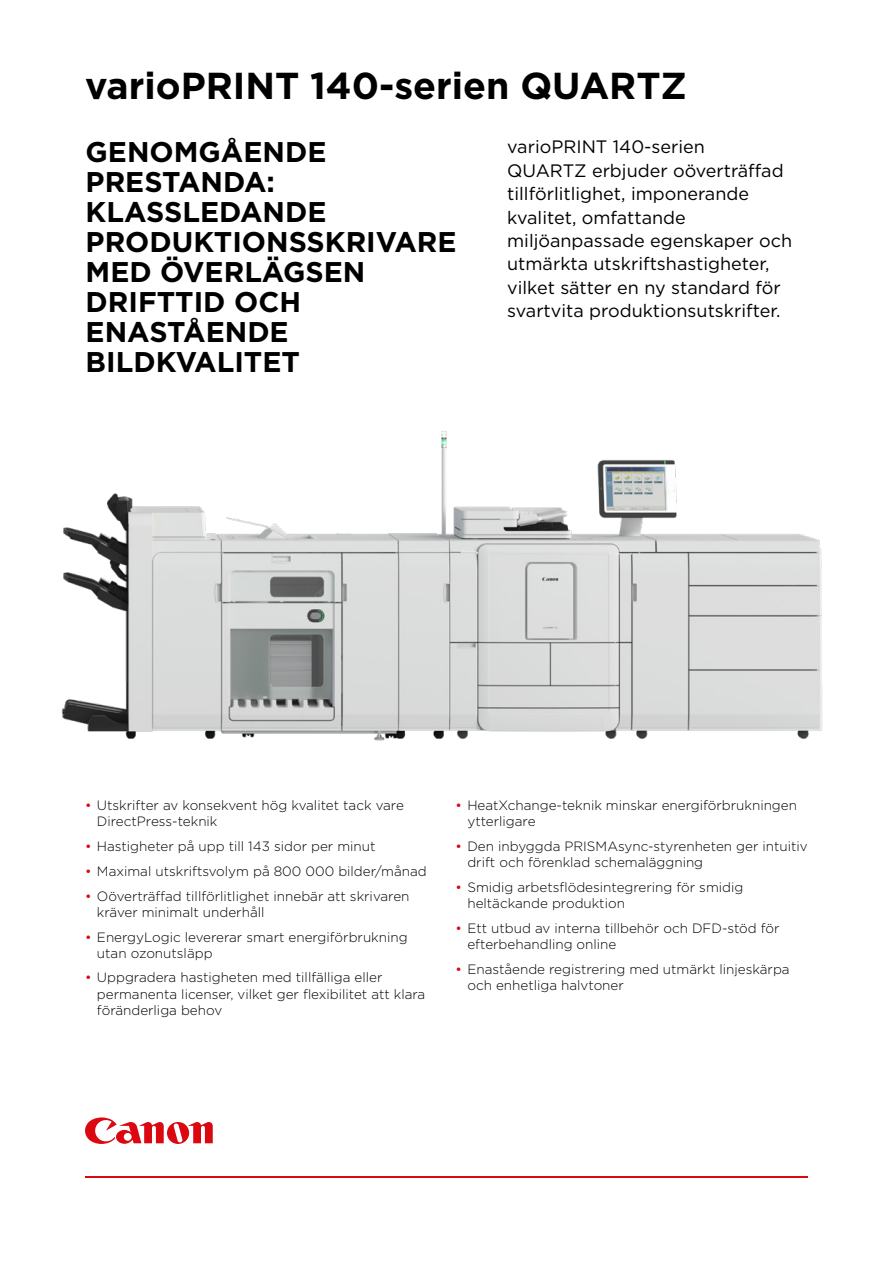
<style>
.page{position:relative;width:893px;height:1263px;background:#fff}
.page>*{position:absolute;margin:0;border:0;box-sizing:border-box;transform-origin:0 0}
.t1{font:700 37.5px "Gotham";color:#000}
.t2{font:700 28.5px/30px "Gotham";color:#000}
.t3{font:18px/23.4px "Gotham";color:#000}
.t4{font:300 13.5px/16.2px "Gotham";color:#000}
.s1{font-weight:400;color:#db0812}
</style>
<div class="page">
<img style="left:61px;top:432px;width:761px;height:309px">
<svg style="left:85px;top:1117px;width:128px;height:27px"></svg>
<hr style="left:85px;top:1176px;width:723px;height:2px;background:#db0812">
<h1 class="t1" style="left:85px;top:61px;width:603px">varioPRINT 140-serien QUARTZ</h1>
<h2 class="t2" style="left:86px;top:136px;width:372px">GENOMGÅENDE<br>PRESTANDA:<br>KLASSLEDANDE<br>PRODUKTIONSSKRIVARE<br>MED ÖVERLÄGSEN<br>DRIFTTID OCH<br>ENASTÅENDE<br>BILDKVALITET</h2>
<p class="t3" style="left:507px;top:135px;width:287px">varioPRINT 140-serien<br>QUARTZ erbjuder oöverträffad tillförlitlighet, imponerande kvalitet, omfattande miljöanpassade egenskaper och utmärkta utskriftshastigheter, vilket sätter en ny standard för svartvita produktionsutskrifter.</p>
<p class="t4" style="left:97px;top:797px;width:308px;text-indent:-12px"><span class="s1">•</span> Utskrifter av konsekvent hög kvalitet tack vare<br>DirectPress-teknik</p>
<p class="t4" style="left:85px;top:838px;width:292px"><span class="s1">•</span> Hastigheter på upp till 143 sidor per minut</p>
<p class="t4" style="left:85px;top:863px;width:343px"><span class="s1">•</span> Maximal utskriftsvolym på 800 000 bilder/månad</p>
<p class="t4" style="left:97px;top:887px;width:314px;text-indent:-12px"><span class="s1">•</span> Oöverträffad tillförlitlighet innebär att skrivaren kräver minimalt underhåll</p>
<p class="t4" style="left:97px;top:928px;width:312px;text-indent:-12px"><span class="s1">•</span> EnergyLogic levererar smart energiförbrukning utan ozonutsläpp</p>
<p class="t4" style="left:97px;top:969px;width:330px;text-indent:-12px"><span class="s1">•</span> Uppgradera hastigheten med tillfälliga eller permanenta licenser, vilket ger flexibilitet att klara föränderliga behov</p>
<p class="t4" style="left:467px;top:797px;width:331px;text-indent:-12px"><span class="s1">•</span> HeatXchange-teknik minskar energiförbrukningen ytterligare</p>
<p class="t4" style="left:467px;top:838px;width:342px;text-indent:-12px"><span class="s1">•</span> Den inbyggda PRISMAsync-styrenheten ger intuitiv drift och förenklad schemaläggning</p>
<p class="t4" style="left:467px;top:879px;width:277px;text-indent:-12px"><span class="s1">•</span> Smidig arbetsflödesintegrering för smidig heltäckande produktion</p>
<p class="t4" style="left:467px;top:920px;width:314px;text-indent:-12px"><span class="s1">•</span> Ett utbud av interna tillbehör och DFD-stöd för efterbehandling online</p>
<p class="t4" style="left:467px;top:961px;width:324px;text-indent:-12px"><span class="s1">•</span> Enastående registrering med utmärkt linjeskärpa och enhetliga halvtoner</p>
</div>
